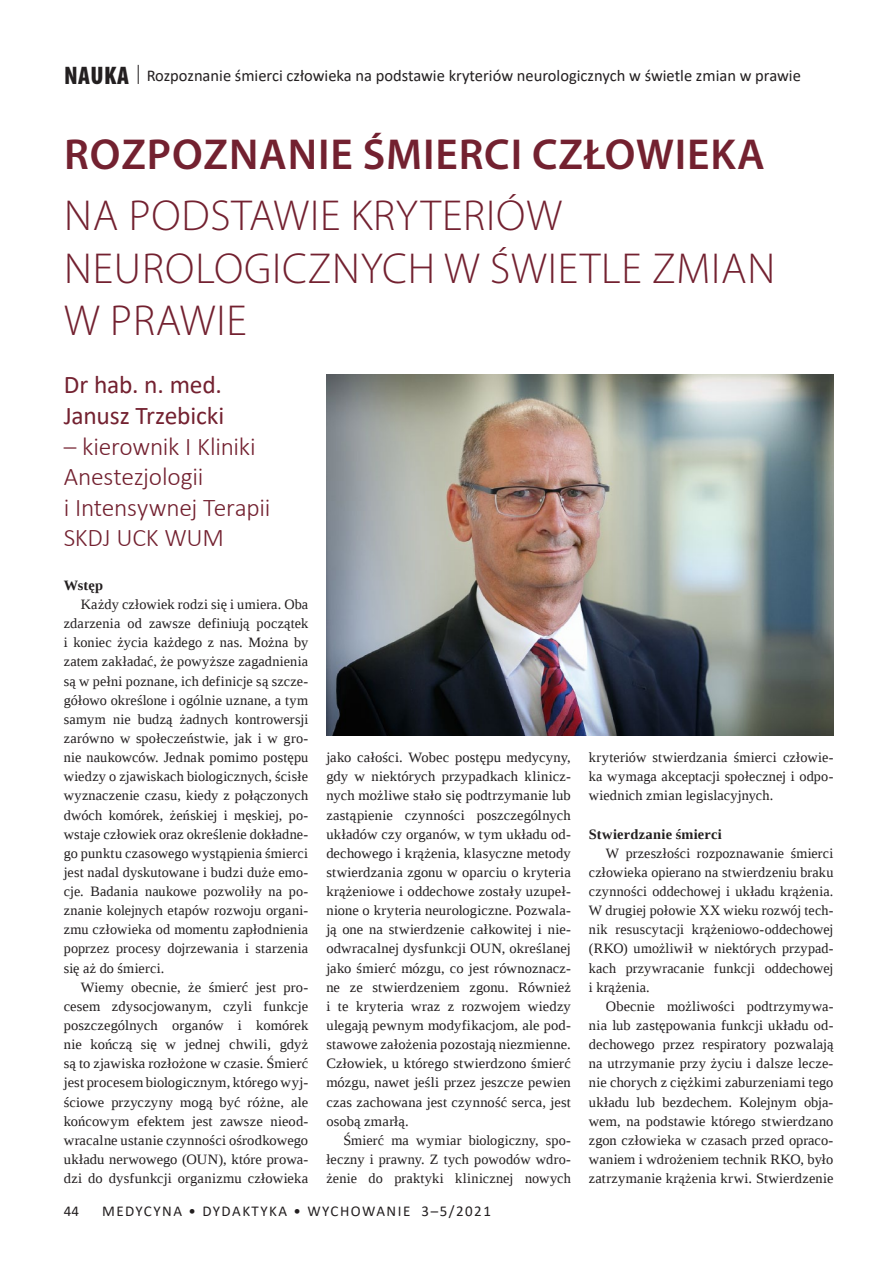
<style>
.page{position:relative;width:893px;height:1263px;background:#fff}
.page>*{position:absolute;margin:0;border:0;box-sizing:border-box;transform-origin:0 0}
.t1{font:300 43.5px/52.5px "Myriad Pro";letter-spacing:.02em;color:#732130}
.t2{font:600 43.5px "Myriad Pro";letter-spacing:.02em;color:#732130}
.t3{font:300 25.5px/30.6px "Calibri";letter-spacing:-.01em;color:#732130}
.t4{font:25.5px/30.6px "Calibri";letter-spacing:-.005em;color:#732130}
.t5{font:16.5px "Calibri";color:#231f20}
.t6{font:15px "Calibri";letter-spacing:.1em;color:#231f20}
.t7{font:14.25px/19.2px "Liberation Serif";letter-spacing:.01em;color:#231f20;text-align:justify}
.t8{font:700 14.25px "Liberation Serif";letter-spacing:.02em;color:#231f20}
.s1{font-family:"Myriad Pro";font-weight:900;font-stretch:condensed;font-size:25.5px}
</style>
<div class="page">
<svg style="left:138px;top:65px;width:1px;height:19px"></svg>
<img style="left:327px;top:374px;width:506px;height:362px">
<p class="t5" style="left:64px;top:64px;width:738px"><span class="s1">NAUKA</span> Rozpoznanie śmierci człowieka na podstawie kryteriów neurologicznych w świetle zmian w prawie</p>
<h1 class="t2" style="left:64px;top:127px;width:702px">ROZPOZNANIE ŚMIERCI CZŁOWIEKA</h1>
<h1 class="t1" style="left:64px;top:189px;width:713px">NA PODSTAWIE KRYTERIÓW<br>NEUROLOGICZNYCH W ŚWIETLE ZMIAN<br>W PRAWIE</h1>
<h2 class="t4" style="left:64px;top:369px;width:162px">Dr hab. n. med.<br>Janusz Trzebicki</h2>
<h2 class="t3" style="left:64px;top:430px;width:208px">– kierownik I Kliniki<br>Anestezjologii<br>i Intensywnej Terapii<br>SKDJ UCK WUM</h2>
<p class="t8" style="left:64px;top:575px;width:41px">Wstęp</p>
<p class="t7" style="left:64px;top:594px;width:246px;text-indent:17px">Każdy człowiek rodzi się i umiera. Oba zdarzenia od zawsze definiują początek i koniec życia każdego z nas. Można by zatem zakładać, że powyższe zagadnienia są w pełni poznane, ich definicje są szcze&shy;gółowo określone i ogólnie uznane, a tym samym nie budzą żadnych kontrowersji zarówno w społeczeństwie, jak i w gro&shy;nie naukowców. Jednak pomimo postępu wiedzy o zjawiskach biologicznych, ścisłe wyznaczenie czasu, kiedy z połączonych dwóch komórek, żeńskiej i męskiej, po&shy;wstaje człowiek oraz określenie dokładne&shy;go punktu czasowego wystąpienia śmierci jest nadal dyskutowane i budzi duże emo&shy;cje. Badania naukowe pozwoliły na po&shy;znanie kolejnych etapów rozwoju organi&shy;zmu człowieka od momentu zapłodnienia poprzez procesy dojrzewania i starzenia się aż do śmierci.</p>
<p class="t7" style="left:64px;top:977px;width:246px;text-indent:17px">Wiemy obecnie, że śmierć jest pro&shy;cesem zdysocjowanym, czyli funkcje poszczególnych organów i komórek nie kończą się w jednej chwili, gdyż są to zjawiska rozłożone w czasie. Śmierć jest procesem biologicznym, którego wyj&shy;ściowe przyczyny mogą być różne, ale końcowym efektem jest zawsze nieod&shy;wracalne ustanie czynności ośrodkowego układu nerwowego (OUN), które prowa&shy;dzi do dysfunkcji organizmu człowieka</p>
<p class="t7" style="left:326px;top:748px;width:246px">jako całości. Wobec postępu medycyny, gdy w niektórych przypadkach klinicz&shy;nych możliwe stało się podtrzymanie lub zastąpienie czynności poszczególnych układów czy organów, w tym układu od&shy;dechowego i krążenia, klasyczne metody stwierdzania zgonu w oparciu o kryteria krążeniowe i oddechowe zostały uzupeł&shy;nione o kryteria neurologiczne. Pozwala&shy;ją one na stwierdzenie całkowitej i nie&shy;odwracalnej dysfunkcji OUN, określanej jako śmierć mózgu, co jest równoznacz&shy;ne ze stwierdzeniem zgonu. Również i te kryteria wraz z rozwojem wiedzy ulegają pewnym modyfikacjom, ale pod&shy;stawowe założenia pozostają niezmienne.<br>Człowiek, u którego stwierdzono śmierć mózgu, nawet jeśli przez jeszcze pewien czas zachowana jest czynność serca, jest osobą zmarłą.</p>
<p class="t7" style="left:326px;top:1130px;width:246px;text-indent:17px">Śmierć ma wymiar biologiczny, spo&shy;łeczny i prawny. Z tych powodów wdro&shy;żenie do praktyki klinicznej nowych</p>
<p class="t6" style="left:64px;top:1201px;width:17px">44</p>
<p class="t6" style="left:102px;top:1201px;width:390px">MEDYCYNA • DYDAKTYKA • WYCHOWANIE 3–5/2021</p>
<p class="t7" style="left:589px;top:748px;width:246px">kryteriów stwierdzania śmierci człowie&shy;ka wymaga akceptacji społecznej i odpo&shy;wiednich zmian legislacyjnych.</p>
<p class="t8" style="left:589px;top:824px;width:135px">Stwierdzanie śmierci</p>
<p class="t7" style="left:589px;top:843px;width:246px;text-indent:17px">W przeszłości rozpoznawanie śmierci człowieka opierano na stwierdzeniu braku czynności oddechowej i układu krążenia.<br>W drugiej połowie XX wieku rozwój tech&shy;nik resuscytacji krążeniowo-oddechowej (RKO) umożliwił w niektórych przypad&shy;kach przywracanie funkcji oddechowej i krążenia.</p>
<p class="t7" style="left:589px;top:996px;width:246px;text-indent:17px">Obecnie możliwości podtrzymywa&shy;nia lub zastępowania funkcji układu od&shy;dechowego przez respiratory pozwalają na utrzymanie przy życiu i dalsze lecze&shy;nie chorych z ciężkimi zaburzeniami tego układu lub bezdechem. Kolejnym obja&shy;wem, na podstawie którego stwierdzano zgon człowieka w czasach przed opraco&shy;waniem i wdrożeniem technik RKO, było zatrzymanie krążenia krwi. Stwierdzenie</p>
</div>
